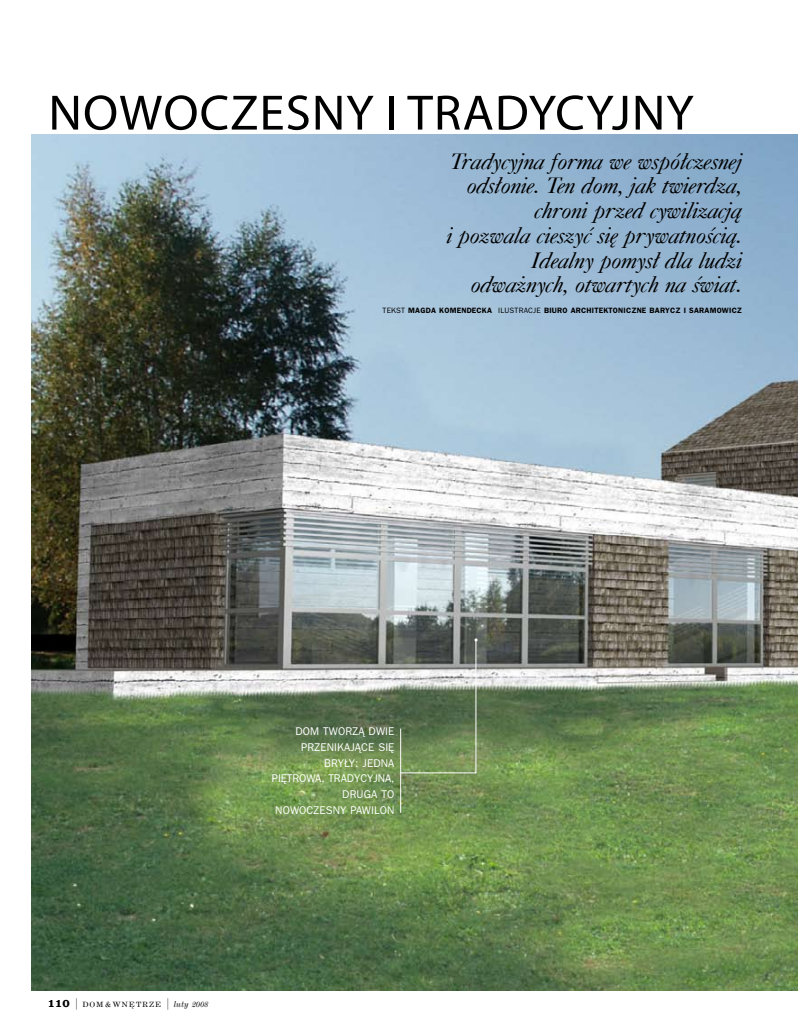
<style>
.page{position:relative;width:798px;height:1028px;background:#fff}
.page>*{position:absolute;margin:0;border:0;box-sizing:border-box;transform-origin:0 0}
.t1{font:50px "Myriad Pro";letter-spacing:.02em;color:#000}
.t2{font:italic 22.5px/24.8px "Caslon 540 EU";letter-spacing:-.005em;color:#000;text-align:right;scale:1.04 1}
.t3{font:11.25px/15.8px "ITC Franklin Gothic Book PL";letter-spacing:.01em;color:#fff;text-align:right}
.t4{font:7.75px "ITC Franklin Gothic Demi PL";letter-spacing:.025em;color:#000}
.t5{font:7.25px "Century Expd EU";letter-spacing:.1em;color:#000;scale:1.12 1}
.s1{font-family:"ITC Franklin Gothic Book PL"}
.s2{font-family:"Clarendon EU";font-weight:700;font-size:11.5px}
.s3{font-size:11.5px}
.s4{font-style:italic;font-size:8.12px}
</style>
<div class="page">
<img style="left:32px;top:134px;width:765px;height:856px">
<svg style="left:400px;top:638px;width:77px;height:135px;background:#74846a"></svg>
<hr style="left:400px;top:728px;width:1px;height:85px;background:#fff">
<h1 class="t1" style="left:48px;top:82px;width:646px">NOWOCZESNY I TRADYCYJNY</h1>
<p class="t2" style="left:446px;top:148px;width:285px">Tradycyjna forma we współczesnej odsłonie. Ten dom, jak twierdza, chroni przed cywilizacją<br>i pozwala cieszyć się prywatnością.<br>Idealny pomysł dla ludzi odważnych, otwartych na świat.</p>
<p class="t4" style="left:382px;top:305px;width:361px"><span class="s1">TEKST</span> MAGDA KOMENDECKA <span class="s1">ILUSTRACJE</span> BIURO ARCHITEKTONICZNE BARYCZ I SARAMOWICZ</p>
<p class="t3" style="left:272px;top:723px;width:124px">DOM TWORZĄ DWI E<br>PRZENI KAJĄCE SI Ę<br>BRYŁY: JEDNA<br>PI ĘTROWA, TRADYCYJNA,<br>DRUGA TO<br>NOWOCZESNY PAWI LON</p>
<p class="t5" style="left:48px;top:999px;width:145px"><span class="s2">110</span> <span class="s3">|</span> DOM&amp;WNĘTRZE <span class="s3">|</span> <span class="s4">luty 2008</span></p>
</div>
